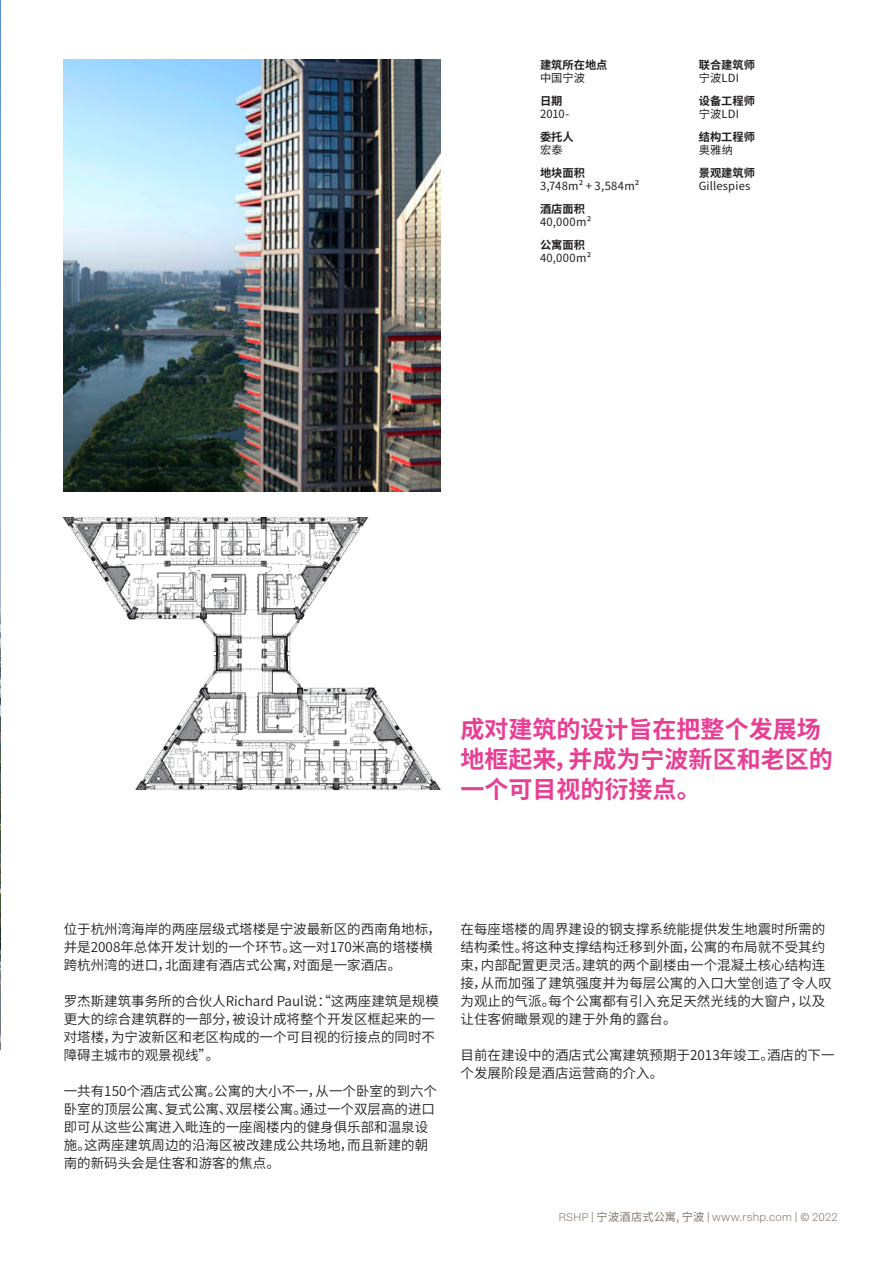
<style>
.page{position:relative;width:893px;height:1263px;background:#fff}
.page>*{position:absolute;margin:0;border:0;box-sizing:border-box;transform-origin:0 0}
.Pullquote{font:700 24px/30px "Noto Sans CJ Ksc";color:#e73f94}
.Body{font:600 13.5px/18px "Noto Sans CJ Ksc";color:#231f20}
.Info_Body{font:11.25px "Noto Sans CJ Ksc";letter-spacing:.015em;color:#231f20}
.Info_Header{font:700 11.25px "Noto Sans CJ Ksc";color:#231f20}
.t1{font:11.25px "New Rail Alphabet White";letter-spacing:.02em;color:#82766a}
.s1{font-family:"Noto Sans CJ Ksc"}
</style>
<div class="page">
<img style="left:0;top:1px;width:1px;height:1049px">
<img style="left:64px;top:518px;width:377px;height:272px">
<img style="left:64px;top:59px;width:377px;height:433px">
<p class="Info_Header" style="left:540px;top:58px;width:69px">建筑所在地点</p>
<p class="Info_Body" style="left:540px;top:72px;width:47px">中国宁波</p>
<p class="Info_Header" style="left:540px;top:94px;width:24px">日期</p>
<p class="Info_Body" style="left:540px;top:108px;width:31px">2010-</p>
<p class="Info_Header" style="left:540px;top:130px;width:35px">委托人</p>
<p class="Info_Body" style="left:540px;top:144px;width:24px">宏泰</p>
<p class="Info_Header" style="left:540px;top:166px;width:46px">地块面积</p>
<p class="Info_Body" style="left:540px;top:180px;width:101px">3,748m² + 3,584m²</p>
<p class="Info_Header" style="left:540px;top:202px;width:46px">酒店面积</p>
<p class="Info_Body" style="left:540px;top:216px;width:53px">40,000m²</p>
<p class="Info_Header" style="left:540px;top:238px;width:46px">公寓面积</p>
<p class="Info_Body" style="left:540px;top:252px;width:53px">40,000m²</p>
<p class="Info_Header" style="left:699px;top:58px;width:58px">联合建筑师</p>
<p class="Info_Body" style="left:699px;top:72px;width:42px">宁波LDI</p>
<p class="Info_Header" style="left:699px;top:94px;width:58px">设备工程师</p>
<p class="Info_Body" style="left:699px;top:108px;width:42px">宁波LDI</p>
<p class="Info_Header" style="left:699px;top:130px;width:58px">结构工程师</p>
<p class="Info_Body" style="left:699px;top:144px;width:36px">奥雅纳</p>
<p class="Info_Header" style="left:699px;top:166px;width:58px">景观建筑师</p>
<p class="Info_Body" style="left:699px;top:180px;width:53px">Gillespies</p>
<p class="Pullquote" style="left:461px;top:714px;width:373px">成对建筑的设计旨在把整个发展场地框起来，并成为宁波新区和老区的一个可目视的衍接点。</p>
<p class="Body" style="left:64px;top:921px;width:379px">位于杭州湾海岸的两座层级式塔楼是宁波最新区的西南角地标，并是2008年总体开发计划的一个环节。这一对170米高的塔楼横跨杭州湾的进口，北面建有酒店式公寓，对面是一家酒店。</p>
<p class="Body" style="left:64px;top:993px;width:377px">罗杰斯建筑事务所的合伙人Richard Paul说：“这两座建筑是规模更大的综合建筑群的一部分，被设计成将整个开发区框起来的一对塔楼，为宁波新区和老区构成的一个可目视的衍接点的同时不障碍主城市的观景视线”。</p>
<p class="Body" style="left:64px;top:1083px;width:375px">一共有150个酒店式公寓。公寓的大小不一，从一个卧室的到六个卧室的顶层公寓、复式公寓、双层楼公寓。通过一个双层高的进口即可从这些公寓进入毗连的一座阁楼内的健身俱乐部和温泉设施。这两座建筑周边的沿海区被改建成公共场地，而且新建的朝南的新码头会是住客和游客的焦点。</p>
<p class="Body" style="left:461px;top:921px;width:373px">在每座塔楼的周界建设的钢支撑系统能提供发生地震时所需的结构柔性。将这种支撑结构迁移到外面，公寓的布局就不受其约束，内部配置更灵活。建筑的两个副楼由一个混凝土核心结构连接，从而加强了建筑强度并为每层公寓的入口大堂创造了令人叹为观止的气派。每个公寓都有引入充足天然光线的大窗户，以及让住客俯瞰景观的建于外角的露台。</p>
<p class="Body" style="left:461px;top:1047px;width:375px">目前在建设中的酒店式公寓建筑预期于2013年竣工。酒店的下一个发展阶段是酒店运营商的介入。</p>
<p class="t1" style="left:559px;top:1209px;width:280px">RSHP | <span class="s1">宁波酒店式公寓, 宁波</span> | www.rshp.com | © 2022</p>
</div>
